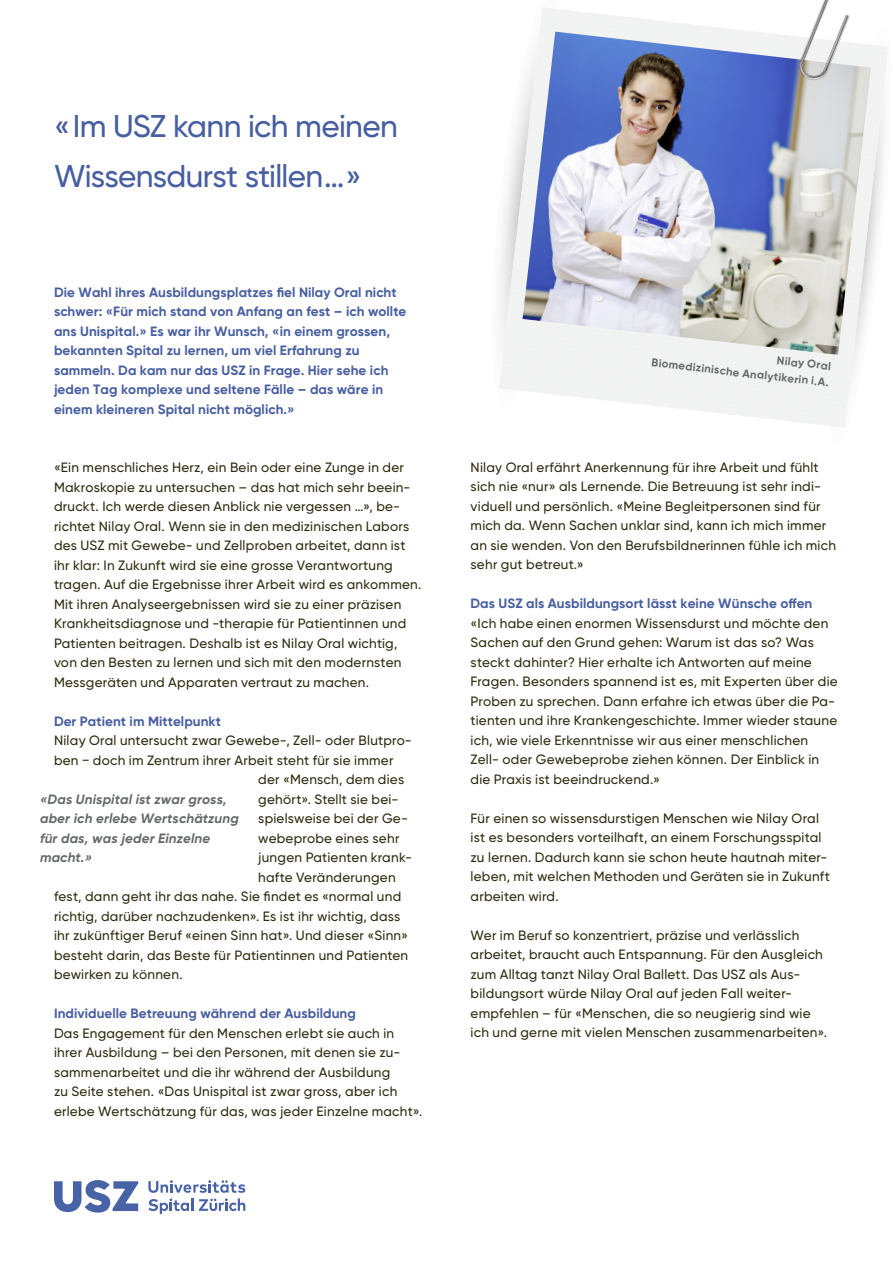
<style>
.page{position:relative;width:893px;height:1263px;background:#fff}
.page>*{position:absolute;margin:0;border:0;box-sizing:border-box;transform-origin:0 0}
.t1{font:500 31.5px/50.4px "USZ Gilroy";letter-spacing:-.02em;color:#475ea1}
.t2{font:500 13.5px/19.5px "USZ Gilroy";letter-spacing:.02em;color:#2f2b10}
.t3{font:700 13.5px/19.5px "USZ Gilroy";letter-spacing:.005em;color:#475ea1}
.t4{font:italic 700 13.5px/19.5px "USZ Gilroy";letter-spacing:.01em;color:#656a68}
.t5{font:700 11.25px "USZ Gilroy";color:#656a68}
</style>
<div class="page">
<svg style="left:500px;top:8px;width:388px;height:419px"></svg>
<img style="left:522px;top:32px;width:349px;height:323px">
<img style="left:777px;top:0;width:100px;height:97px">
<svg style="left:54px;top:1180px;width:84px;height:33px"></svg>
<svg style="left:148px;top:1180px;width:97px;height:34px"></svg>
<h1 class="t1" style="left:54px;top:101px;width:345px">«Im USZ kann ich meinen<br>Wissensdurst stillen…»</h1>
<p class="t3" style="left:54px;top:282px;width:354px">Die Wahl ihres Ausbildungsplatzes fiel Nilay Oral nicht schwer: «Für mich stand von Anfang an fest – ich wollte ans Unispital.» Es war ihr Wunsch, «in einem grossen, bekannten Spital zu lernen, um viel Erfahrung zu sammeln. Da kam nur das USZ in Frage. Hier sehe ich jeden Tag komplexe und seltene Fälle – das wäre in einem kleineren Spital nicht möglich.»</p>
<p class="t2" style="left:54px;top:458px;width:369px">«Ein menschliches Herz, ein Bein oder eine Zunge in der Makroskopie zu untersuchen – das hat mich sehr beein&shy;druckt. Ich werde diesen Anblick nie vergessen …», be&shy;richtet Nilay Oral. Wenn sie in den medizinischen Labors des USZ mit Gewebe- und Zellproben arbeitet, dann ist ihr klar: In Zukunft wird sie eine grosse Verantwortung tragen. Auf die Ergebnisse ihrer Arbeit wird es ankommen.<br>Mit ihren Analyseergebnissen wird sie zu einer präzisen Krankheitsdiagnose und -therapie für Patientinnen und Patienten beitragen. Deshalb ist es Nilay Oral wichtig, von den Besten zu lernen und sich mit den modernsten Messgeräten und Apparaten vertraut zu machen.</p>
<p class="t3" style="left:54px;top:711px;width:168px">Der Patient im Mittelpunkt</p>
<p class="t2" style="left:54px;top:731px;width:359px">Nilay Oral untersucht zwar Gewebe-, Zell- oder Blutpro-</p>
<p class="t2" style="left:54px;top:750px;width:341px">ben − doch im Zentrum ihrer Arbeit steht für sie immer</p>
<p class="t2" style="left:258px;top:770px;width:147px">der «Mensch, dem dies</p>
<p class="t2" style="left:258px;top:789px;width:142px">gehört». Stellt sie bei-</p>
<p class="t2" style="left:258px;top:809px;width:151px">spielsweise bei der Ge-</p>
<p class="t2" style="left:258px;top:828px;width:143px">webeprobe eines sehr</p>
<p class="t2" style="left:258px;top:848px;width:155px">jungen Patienten krank-</p>
<p class="t2" style="left:258px;top:867px;width:139px">hafte Veränderungen</p>
<p class="t2" style="left:54px;top:887px;width:349px">fest, dann geht ihr das nahe. Sie findet es «normal und</p>
<p class="t2" style="left:54px;top:906px;width:348px">richtig, darüber nachzudenken». Es ist ihr wichtig, dass</p>
<p class="t2" style="left:54px;top:926px;width:356px">ihr zukünftiger Beruf «einen Sinn hat». Und dieser «Sinn»</p>
<p class="t2" style="left:54px;top:945px;width:356px">besteht darin, das Beste für Patientinnen und Patienten</p>
<p class="t2" style="left:54px;top:965px;width:130px">bewirken zu können.</p>
<p class="t3" style="left:54px;top:1004px;width:303px">Individuelle Betreuung während der Ausbildung</p>
<p class="t2" style="left:54px;top:1023px;width:370px">Das Engagement für den Menschen erlebt sie auch in ihrer Ausbildung – bei den Personen, mit denen sie zu&shy;sammenarbeitet und die ihr während der Ausbildung<br>zu Seite stehen. «Das Unispital ist zwar gross, aber ich erlebe Wertschätzung für das, was jeder Einzelne macht».</p>
<p class="t4" style="left:40px;top:789px;width:200px">«Das Unispital ist zwar gross, aber ich erlebe Wertschätzung für das, was jeder Einzelne macht.»</p>
<p class="t5" style="left:778px;top:353px;width:56px;rotate:6deg">Nilay Oral</p>
<p class="t5" style="left:652px;top:356px;width:180px;rotate:6deg">Biomedizinische Analytikerin i.A.</p>
<p class="t2" style="left:471px;top:457px;width:367px">Nilay Oral erfährt Anerkennung für ihre Arbeit und fühlt sich nie «nur» als Lernende. Die Betreuung ist sehr indi&shy;viduell und persönlich. «Meine Begleitpersonen sind für mich da. Wenn Sachen unklar sind, kann ich mich immer an sie wenden. Von den Berufsbildnerinnen fühle ich mich sehr gut betreut.»</p>
<p class="t3" style="left:471px;top:594px;width:343px">Das USZ als Ausbildungsort lässt keine Wünsche offen</p>
<p class="t2" style="left:471px;top:613px;width:369px">«Ich habe einen enormen Wissensdurst und möchte den Sachen auf den Grund gehen: Warum ist das so? Was steckt dahinter? Hier erhalte ich Antworten auf meine Fragen. Besonders spannend ist es, mit Experten über die Proben zu sprechen. Dann erfahre ich etwas über die Pa&shy;tienten und ihre Krankengeschichte. Immer wieder staune ich, wie viele Erkenntnisse wir aus einer menschlichen Zell- oder Gewebeprobe ziehen können. Der Einblick in die Praxis ist beeindruckend.»</p>
<p class="t2" style="left:471px;top:808px;width:361px">Für einen so wissensdurstigen Menschen wie Nilay Oral ist es besonders vorteilhaft, an einem Forschungsspital zu lernen. Dadurch kann sie schon heute hautnah miter&shy;leben, mit welchen Methoden und Geräten sie in Zukunft arbeiten wird.</p>
<p class="t2" style="left:471px;top:925px;width:358px">Wer im Beruf so konzentriert, präzise und verlässlich arbeitet, braucht auch Entspannung. Für den Ausgleich zum Alltag tanzt Nilay Oral Ballett. Das USZ als Aus&shy;bildungsort würde Nilay Oral auf jeden Fall weiter&shy;empfehlen – für «Menschen, die so neugierig sind wie ich und gerne mit vielen Menschen zusammenarbeiten».</p>
</div>
